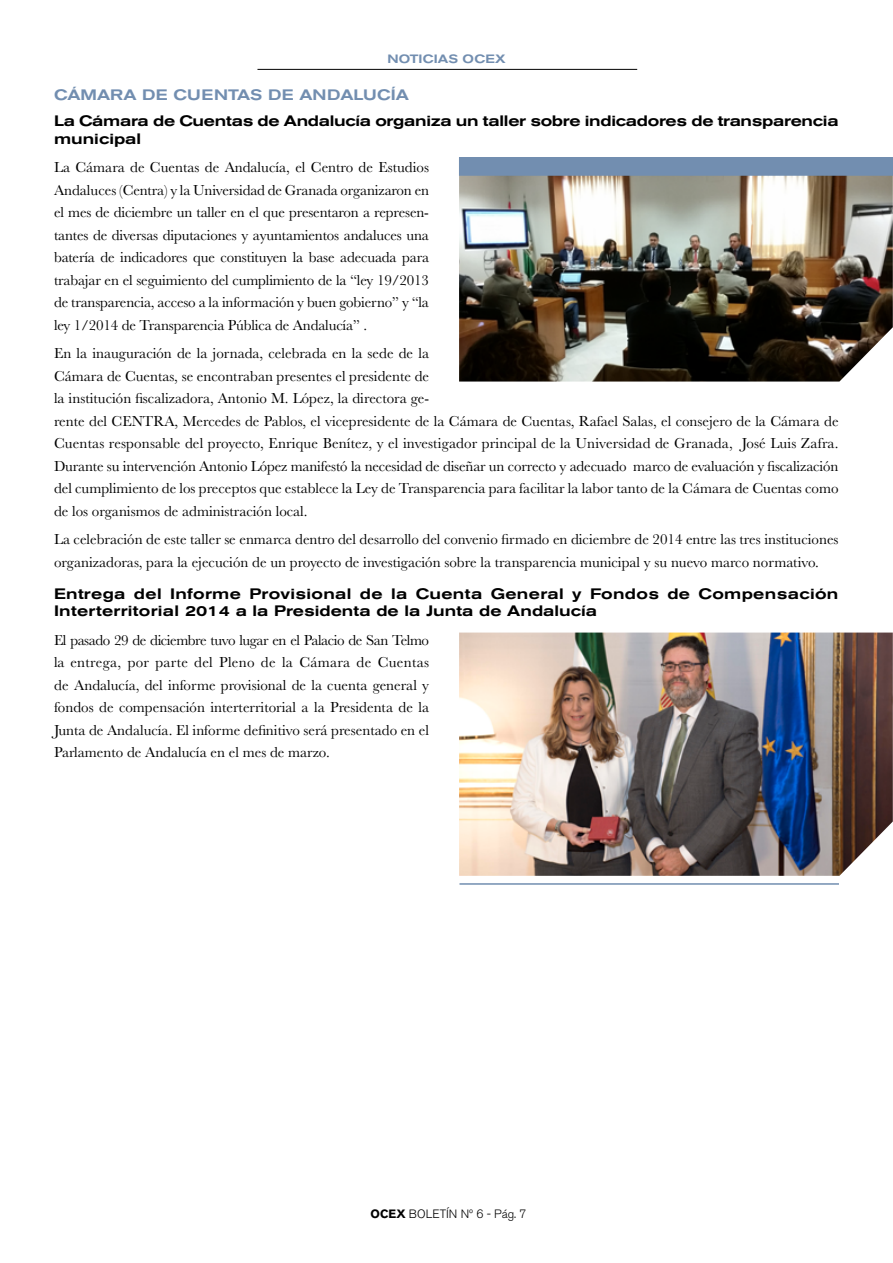
<style>
.page{position:relative;width:893px;height:1263px;background:#fff}
.page>*{position:absolute;margin:0;border:0;box-sizing:border-box;transform-origin:0 0}
.t1{font:15px/22.5px "Baskerville";color:#000;text-align:justify}
.t2{font:500 expanded 15px/17.2px "Akzidenz Grotesk BE";letter-spacing:.02em;color:#000}
.t3{font:500 expanded 15px/17.2px "Akzidenz Grotesk BE";letter-spacing:-.02em;color:#000}
.t4{font:500 expanded 15px "Akzidenz Grotesk BE";color:#728eb0}
.t5{font:300 12px "Akzidenz Grotesk BE";color:#000}
.t6{font:500 expanded 12px "Akzidenz Grotesk BE";letter-spacing:.02em;color:#728eb0}
.s1{font-weight:700}
</style>
<div class="page">
<hr style="left:257px;top:69px;width:380px;height:1px;background:#000">
<img style="left:459px;top:176px;width:434px;height:206px">
<img style="left:459px;top:632px;width:434px;height:244px">
<div style="left:459px;top:157px;width:434px;height:19px;background:#728eb0"></div>
<hr style="left:459px;top:883px;width:380px;height:2px;background:#728eb0">
<p class="t6" style="left:387px;top:52px;width:120px">NOTICIAS OCEX</p>
<p class="t4" style="left:54px;top:86px;width:356px">CÁMARA DE CUENTAS DE ANDALUCÍA</p>
<p class="t3" style="left:54px;top:113px;width:786px">La Cámara de Cuentas de Andalucía organiza un taller sobre indicadores de transparencia municipal</p>
<p class="t1" style="left:54px;top:156px;width:377px">La Cámara de Cuentas de Andalucía, el Centro de Estudios Andaluces (Centra) y la Universidad de Granada organizaron en el mes de diciembre un taller en el que presentaron a represen&shy;tantes de diversas diputaciones y ayuntamientos andaluces una batería de indicadores que constituyen la base adecuada para trabajar en el seguimiento del cumplimiento de la “ley 19/2013 de transparencia, acceso a la información y buen gobierno” y “la ley 1/2014 de Transparencia Pública de Andalucía” .</p>
<p class="t1" style="left:54px;top:342px;width:786px;text-align:left">En la inauguración de la jornada, celebrada en la sede de la<br>Cámara de Cuentas, se encontraban presentes el presidente de<br>la institución fiscalizadora, Antonio M. López, la directora ge-<br>rente del CENTRA, Mercedes de Pablos, el vicepresidente de la Cámara de Cuentas, Rafael Salas, el consejero de la Cámara de Cuentas responsable del proyecto, Enrique Benítez, y el investigador principal de la Universidad de Granada, José Luis Zafra.<br>Durante su intervención Antonio López manifestó la necesidad de diseñar un correcto y adecuado marco de evaluación y fiscalización del cumplimiento de los preceptos que establece la Ley de Transparencia para facilitar la labor tanto de la Cámara de Cuentas como de los organismos de administración local.</p>
<p class="t1" style="left:54px;top:528px;width:786px">La celebración de este taller se enmarca dentro del desarrollo del convenio firmado en diciembre de 2014 entre las tres instituciones organizadoras, para la ejecución de un proyecto de investigación sobre la transparencia municipal y su nuevo marco normativo.</p>
<p class="t2" style="left:54px;top:585px;width:786px">Entrega del Informe Provisional de la Cuenta General y Fondos de Compensación<br>Interterritorial 2014 a la Presidenta de la Junta de Andalucía</p>
<p class="t1" style="left:54px;top:629px;width:377px">El pasado 29 de diciembre tuvo lugar en el Palacio de San Telmo la entrega, por parte del Pleno de la Cámara de Cuentas de Andalucía, del informe provisional de la cuenta general y fondos de compensación interterritorial a la Presidenta de la Junta de Andalucía. El informe definitivo será presentado en el Parlamento de Andalucía en el mes de marzo.</p>
<p class="t5" style="left:371px;top:1207px;width:157px"><span class="s1">OCEX</span> BOLETÍN Nº 6 - Pág. 7</p>
</div>
